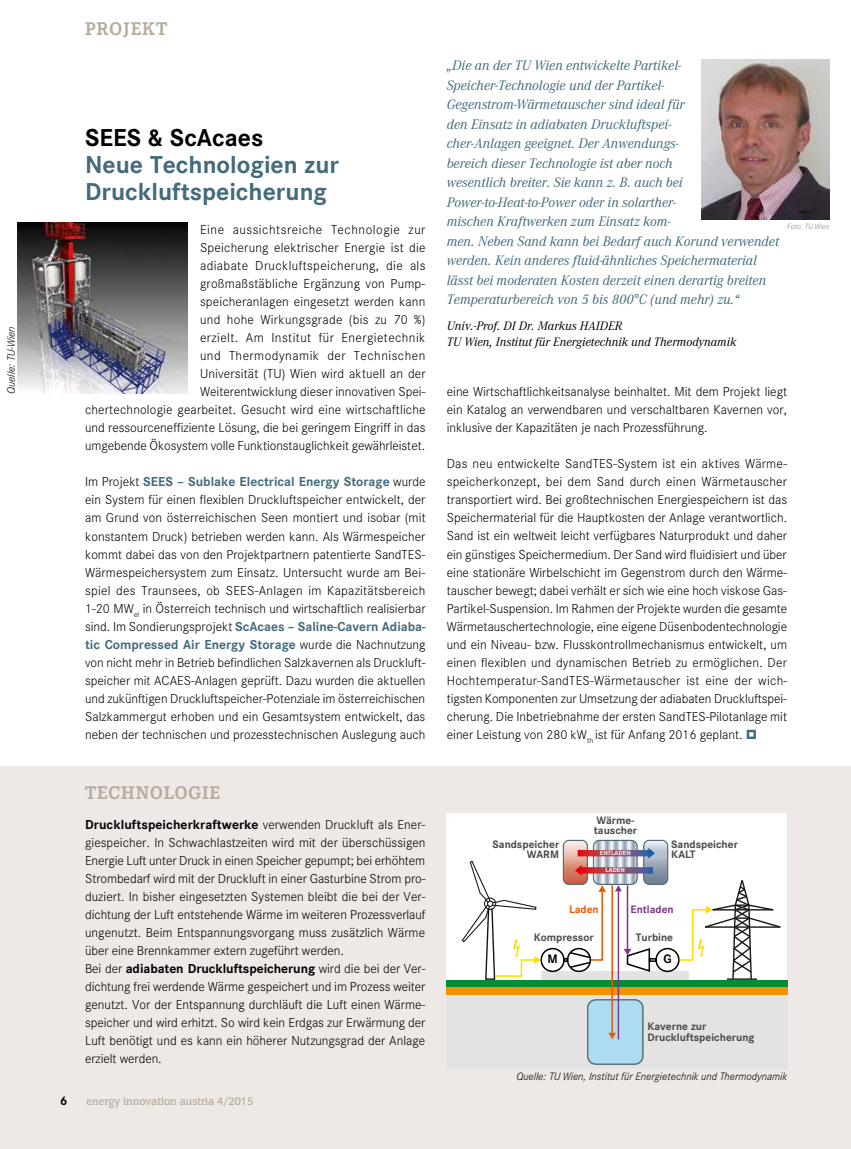
<style>
.page{position:relative;width:851px;height:1149px;background:#fff}
.page>*{position:absolute;margin:0;border:0;box-sizing:border-box;transform-origin:0 0}
.t1{font:700 24px/27px "Corporate SBQ";color:#436b7b}
.t2{font:700 24px "Corporate SBQ";color:#000}
.t3{font:700 18px "Corporate EBQ";letter-spacing:.05em;color:#b7ab9d}
.t4{font:italic 13.5px/19.5px "Corporate ABQ";color:#436b7b}
.t5{font:300 12.75px/18px "Corporate SBQ";color:#000;text-align:justify}
.t6{font:700 12.15px "Corporate SBQ";color:#000}
.t7{font:italic 12px/16.5px "Corporate ABQ";color:#000}
.t8{font:700 12px "Corporate SBQ";color:#000}
.t9{font:700 10.65px/9.9px "Corporate SBQ";color:#484847}
.t10{font:700 10.65px "Corporate SBQ";color:#82338b}
.t11{font:700 10.65px "Corporate SBQ";color:#ea5901}
.t12{font:italic 300 10.5px "Corporate SBQ";color:#000}
.t13{font:500 10.5px "Congress";color:#b7ab9d}
.t14{font:italic 300 7.5px "Corporate SBQ";color:#868786}
.t15{font:700 6px "Corporate SBQ";letter-spacing:.01em;color:#fff}
.s1{font-weight:700;color:#436b7b}
.s2{font-weight:700}
</style>
<div class="page">
<div style="left:0;top:765px;width:850px;height:383px;background:#eee9e6"></div>
<img style="left:17px;top:223px;width:170px;height:170px">
<div style="left:446px;top:812px;width:341px;height:167px;background:#fff"></div>
<div style="left:446px;top:994px;width:341px;height:73px;background:#e3e3e3"></div>
<div style="left:541px;top:971px;width:148px;height:8px;background:#e3e3e3"></div>
<div style="left:446px;top:986px;width:341px;height:8px;background:#f39100"></div>
<div style="left:446px;top:979px;width:341px;height:7px;background:#008d34"></div>
<div style="left:562px;top:839px;width:26px;height:45px;border:1px solid #536c76;border-radius:6px"></div>
<div style="left:643px;top:839px;width:25px;height:45px;border:1px solid #536c76;border-radius:6px"></div>
<div style="left:540px;top:947px;width:24px;height:24px;border:2px solid #000;border-radius:50%"></div>
<div style="left:655px;top:947px;width:24px;height:24px;border:2px solid #000;border-radius:50%"></div>
<svg style="left:460px;top:860px;width:80px;height:120px"></svg>
<svg style="left:678px;top:880px;width:104px;height:100px"></svg>
<hr style="left:611px;top:885px;width:2px;height:148px;background:#ea5901">
<svg style="left:587px;top:998px;width:56px;height:66px;background:#a9d0e3"></svg>
<hr style="left:617px;top:890px;width:2px;height:148px;background:#82338b">
<svg style="left:563px;top:840px;width:104px;height:132px"></svg>
<img style="left:701px;top:60px;width:128px;height:160px">
<p class="t12" style="left:5px;top:394px;width:69px;rotate:-90deg">Quelle: TU-Wien</p>
<h2 class="t3" style="left:85px;top:18px;width:84px">PROJEKT</h2>
<h1 class="t2" style="left:85px;top:123px;width:180px">SEES &amp; ScAcaes</h1>
<h1 class="t1" style="left:85px;top:152px;width:255px">Neue Technologien zur<br>Druckluftspeicherung</h1>
<p class="t5" style="left:85px;top:221px;width:342px;text-align:right">Eine aussichtsreiche Technologie zur<br>Speicherung elektrischer Energie ist die<br>adiabate Druckluftspeicherung, die als<br>großmaßstäbliche Ergänzung von Pump-<br>speicheranlagen eingesetzt werden kann<br>und hohe Wirkungsgrade (bis zu 70 %)<br>erzielt. Am Institut für Energietechnik<br>und Thermodynamik der Technischen<br>Universität (TU) Wien wird aktuell an der<br>Weiterentwicklung dieser innovativen Spei-<br>chertechnologie gearbeitet. Gesucht wird eine wirtschaftliche und ressourceneffiziente Lösung, die bei geringem Eingriff in das umgebende Ökosystem volle Funktionstauglichkeit gewährleistet.</p>
<p class="t5" style="left:85px;top:473px;width:342px">Im Projekt <span class="s1">SEES – Sublake Electrical Energy Storage</span> wurde ein System für einen flexiblen Druckluftspeicher entwickelt, der am Grund von österreichischen Seen montiert und isobar (mit konstantem Druck) betrieben werden kann. Als Wärmespeicher kommt dabei das von den Projektpartnern patentierte SandTES-Wärmespeichersystem zum Einsatz. Untersucht wurde am Bei&shy;spiel des Traunsees, ob SEES-Anlagen im Kapazitätsbereich 1-20 MW<sub>el</sub> in Österreich technisch und wirtschaftlich realisierbar sind. Im Sondierungsprojekt <span class="s1">ScAcaes – Saline-Cavern Adiaba&shy;tic Compressed Air Energy Storage</span> wurde die Nachnutzung von nicht mehr in Betrieb befindlichen Salzkavernen als Druckluft&shy;speicher mit ACAES-Anlagen geprüft. Dazu wurden die aktuellen und zukünftigen Druckluftspeicher-Potenziale im österreichischen Salzkammergut erhoben und ein Gesamtsystem entwickelt, das neben der technischen und prozesstechnischen Auslegung auch</p>
<h2 class="t3" style="left:85px;top:781px;width:136px">TECHNOLOGIE</h2>
<p class="t5" style="left:85px;top:815px;width:342px;text-align:left"><span class="s2">Druckluftspeicherkraftwerke</span> verwenden Druckluft als Ener&shy;giespeicher. In Schwachlastzeiten wird mit der überschüssigen Energie Luft unter Druck in einen Speicher gepumpt; bei erhöhtem Strombedarf wird mit der Druckluft in einer Gasturbine Strom pro&shy;duziert. In bisher eingesetzten Systemen bleibt die bei der Ver&shy;dichtung der Luft entstehende Wärme im weiteren Prozessverlauf ungenutzt. Beim Entspannungsvorgang muss zusätzlich Wärme über eine Brennkammer extern zugeführt werden.<br>Bei der <span class="s2">adiabaten Druckluftspeicherung</span> wird die bei der Ver&shy;dichtung frei werdende Wärme gespeichert und im Prozess weiter genutzt. Vor der Entspannung durchläuft die Luft einen Wärme&shy;speicher und wird erhitzt. So wird kein Erdgas zur Erwärmung der Luft benötigt und es kann ein höherer Nutzungsgrad der Anlage erzielt werden.</p>
<p class="t8" style="left:60px;top:1093px;width:9px">6</p>
<p class="t13" style="left:87px;top:1094px;width:168px">energy innovation austria 4/2015</p>
<p class="t4" style="left:446px;top:56px;width:334px">„Die an der TU Wien entwickelte Partikel-Speicher-Technologie und der Partikel-Gegenstrom-Wärmetauscher sind ideal für<br>den Einsatz in adiabaten Druckluftspei-<br>cher-Anlagen geeignet. Der Anwendungs-<br>bereich dieser Technologie ist aber noch<br>wesentlich breiter. Sie kann z. B. auch bei Power-to-Heat-to-Power oder in solarther-<br>mischen Kraftwerken zum Einsatz kom-<br>men. Neben Sand kann bei Bedarf auch Korund verwendet werden. Kein anderes fluid-ähnliches Speichermaterial lässt bei moderaten Kosten derzeit einen derartig breiten Temperaturbereich von 5 bis 800°C (und mehr) zu.“</p>
<p class="t7" style="left:446px;top:317px;width:291px">Univ.-Prof. DI Dr. Markus HAIDER<br>TU Wien, Institut für Energietechnik und Thermodynamik</p>
<p class="t14" style="left:787px;top:222px;width:44px">Foto: TU Wien</p>
<p class="t5" style="left:446px;top:383px;width:342px">eine Wirtschaftlichkeitsanalyse beinhaltet. Mit dem Projekt liegt ein Katalog an verwendbaren und verschaltbaren Kavernen vor, inklusive der Kapazitäten je nach Prozessführung.</p>
<p class="t5" style="left:446px;top:455px;width:342px">Das neu entwickelte SandTES-System ist ein aktives Wärme&shy;speicherkonzept, bei dem Sand durch einen Wärmetauscher transportiert wird. Bei großtechnischen Energiespeichern ist das Speichermaterial für die Hauptkosten der Anlage verantwortlich.<br>Sand ist ein weltweit leicht verfügbares Naturprodukt und daher ein günstiges Speichermedium. Der Sand wird fluidisiert und über eine stationäre Wirbelschicht im Gegenstrom durch den Wärme&shy;tauscher bewegt; dabei verhält er sich wie eine hoch viskose Gas-Partikel-Suspension. Im Rahmen der Projekte wurden die gesamte Wärmetauschertechnologie, eine eigene Düsenbodentechnologie und ein Niveau- bzw. Flusskontrollmechanismus entwickelt, um einen flexiblen und dynamischen Betrieb zu ermöglichen. Der Hochtemperatur-SandTES-Wärmetauscher ist eine der wich&shy;tigsten Komponenten zur Umsetzung der adiabaten Druckluftspei&shy;cherung. Die Inbetriebnahme der ersten SandTES-Pilotanlage mit einer Leistung von 280 kW<sub>th</sub> ist für Anfang 2016 geplant.</p>
<p class="t9" style="left:594px;top:815px;width:45px">Wärme&shy;tauscher</p>
<p class="t9" style="left:492px;top:839px;width:68px;text-align:right">Sandspeicher<br>WARM</p>
<p class="t9" style="left:671px;top:839px;width:68px">Sandspeicher<br>KALT</p>
<p class="t15" style="left:599px;top:849px;width:32px">ENTLADEN</p>
<p class="t15" style="left:605px;top:866px;width:21px">LADEN</p>
<p class="t11" style="left:569px;top:902px;width:31px">Laden</p>
<p class="t10" style="left:630px;top:902px;width:45px">Entladen</p>
<p class="t9" style="left:635px;top:932px;width:39px">Turbine</p>
<p class="t9" style="left:533px;top:932px;width:61px">Kompressor</p>
<p class="t6" style="left:547px;top:951px;width:12px">M</p>
<p class="t6" style="left:663px;top:951px;width:10px">G</p>
<p class="t9" style="left:647px;top:1020px;width:108px;line-height:10.6px">Kaverne zur<br>Druckluftspeicherung</p>
<p class="t12" style="left:516px;top:1069px;width:272px">Quelle: TU Wien, Institut für Energietechnik und Thermodynamik</p>
</div>
